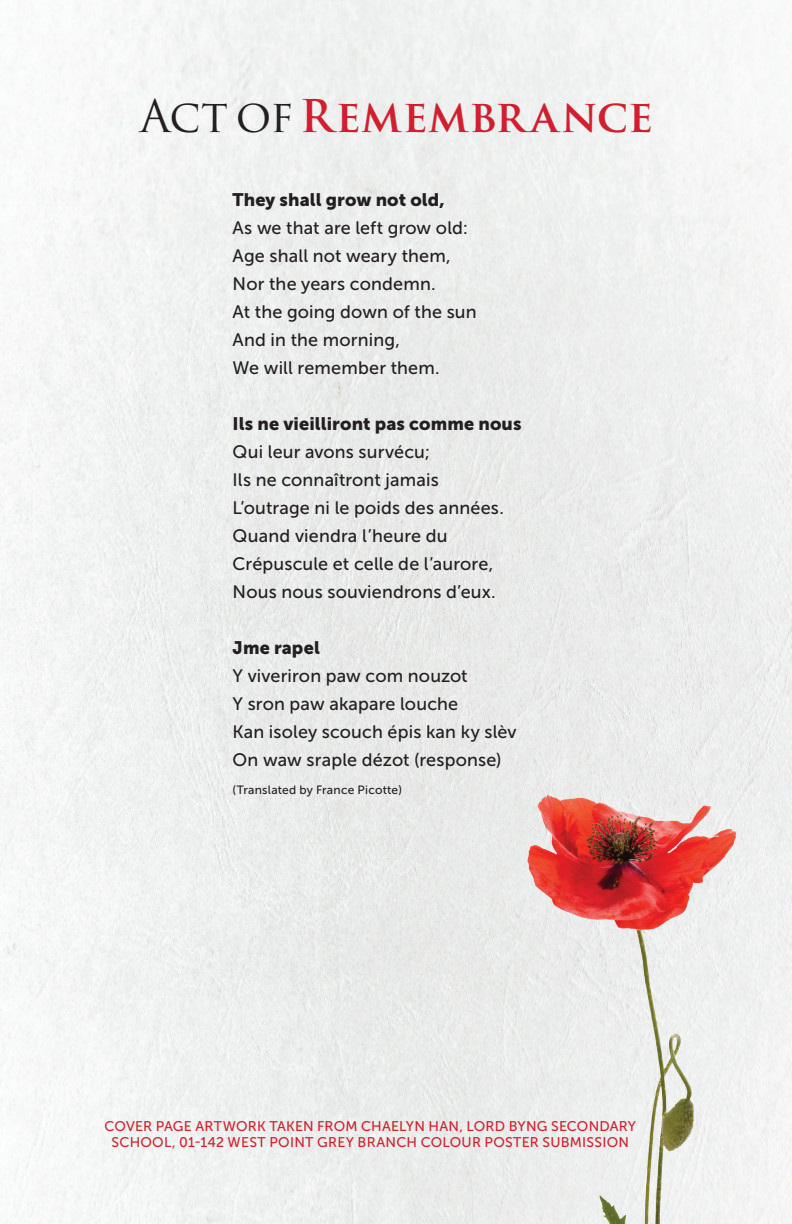
<style>
.page{position:relative;width:792px;height:1224px;background:#fff}
.page>*{position:absolute;margin:0;border:0;box-sizing:border-box;transform-origin:0 0}
.t1{font:600 44px "Trajan Pro 3";letter-spacing:.015em;color:#d0202f}
.Normal_text{font:18px/28px "Museo Sans 500";letter-spacing:.01em;color:#231f20}
.Normal_text-2{font:18px "Museo Sans 900";letter-spacing:.005em;color:#231f20}
.Embassy_List{font:14px/16px "Museo Sans 500";letter-spacing:.015em;color:#d0202f;text-align:center}
.Normal_text-3{font:12px "Museo Sans 500";letter-spacing:.02em;color:#231f20}
.s1{font-weight:400;color:#231f20}
</style>
<div class="page">
<img style="left:0;top:0;width:792px;height:1224px">
<img style="left:495px;top:745px;width:260px;height:479px">
<p class="t1" style="left:140px;top:85px;width:515px"><span class="s1">Act of</span>Remembrance</p>
<p class="Normal_text-2" style="left:233px;top:190px;width:214px">They shall grow not old,</p>
<p class="Normal_text" style="left:233px;top:214px;width:237px">As we that are left grow old:</p>
<p class="Normal_text" style="left:233px;top:242px;width:220px">Age shall not weary them,</p>
<p class="Normal_text" style="left:233px;top:270px;width:205px">Nor the years condemn.</p>
<p class="Normal_text" style="left:233px;top:298px;width:246px">At the going down of the sun</p>
<p class="Normal_text" style="left:233px;top:326px;width:169px">And in the morning,</p>
<p class="Normal_text" style="left:233px;top:354px;width:209px">We will remember them.</p>
<p class="Normal_text-2" style="left:233px;top:414px;width:291px">Ils ne vieilliront pas comme nous</p>
<p class="Normal_text" style="left:233px;top:438px;width:199px">Qui leur avons survécu;</p>
<p class="Normal_text" style="left:233px;top:466px;width:208px">Ils ne connaîtront jamais</p>
<p class="Normal_text" style="left:233px;top:494px;width:273px">L’outrage ni le poids des années.</p>
<p class="Normal_text" style="left:233px;top:522px;width:216px">Quand viendra l’heure du</p>
<p class="Normal_text" style="left:233px;top:550px;width:262px">Crépuscule et celle de l’aurore,</p>
<p class="Normal_text" style="left:233px;top:578px;width:265px">Nous nous souviendrons d’eux.</p>
<p class="Normal_text-2" style="left:233px;top:638px;width:89px">Jme rapel</p>
<p class="Normal_text" style="left:233px;top:662px;width:237px">Y viveriron paw com nouzot</p>
<p class="Normal_text" style="left:233px;top:690px;width:227px">Y sron paw akapare louche</p>
<p class="Normal_text" style="left:233px;top:718px;width:286px">Kan isoley scouch épis kan ky slèv<br>On waw sraple dézot (response)</p>
<p class="Normal_text-3" style="left:233px;top:784px;width:171px">(Translated by France Picotte)</p>
<p class="Embassy_List" style="left:105px;top:1118px;width:533px">COVER PAGE ARTWORK TAKEN FROM CHAELYN HAN, LORD BYNG SECONDARY<br>SCHOOL, 01-142 WEST POINT GREY BRANCH COLOUR POSTER SUBMISSION</p>
</div>
